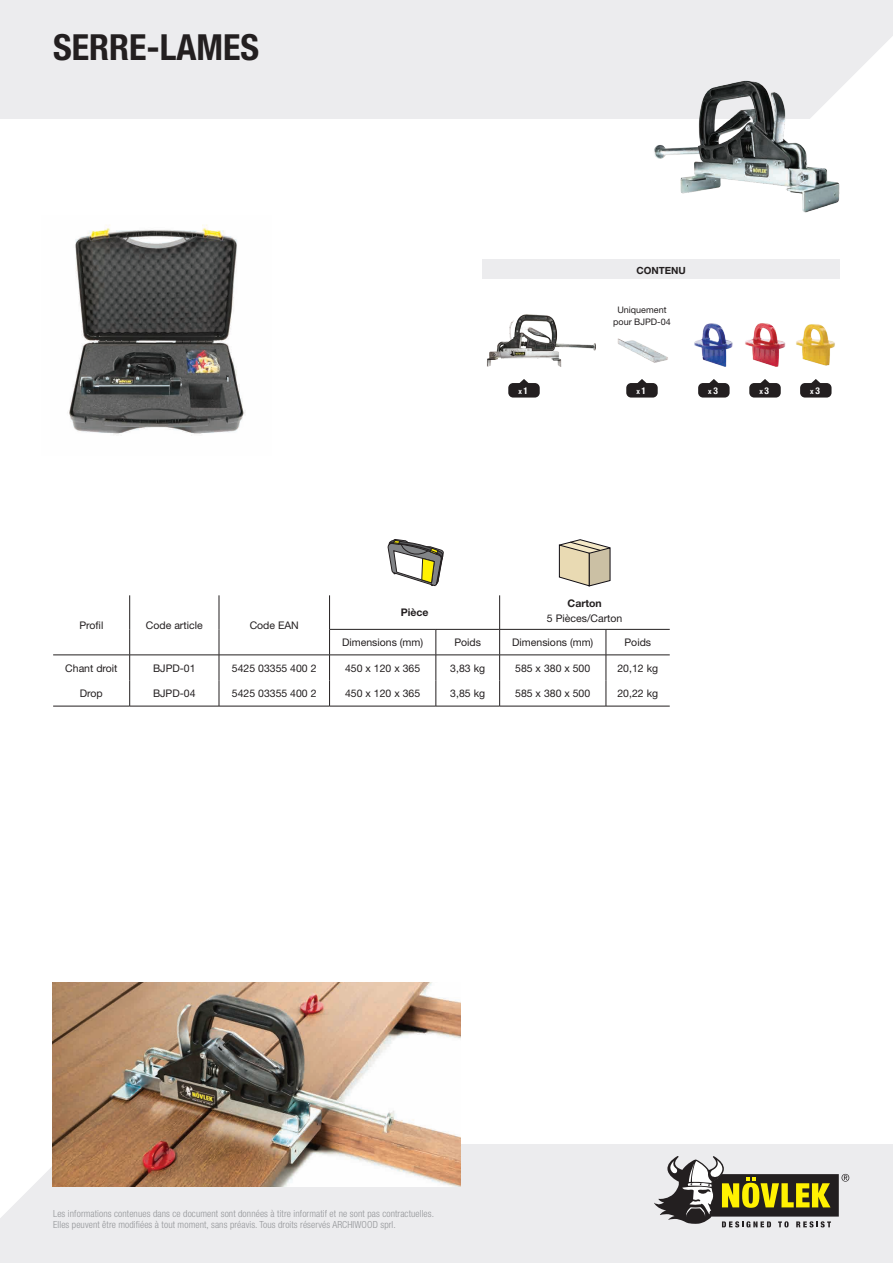
<style>
.page{position:relative;width:893px;height:1263px;background:#fff}
.page>*{position:absolute;margin:0;border:0;box-sizing:border-box;transform-origin:0 0}
.t1{font:700 condensed 36px "Helvetica Neue LT Std";color:#231f20}
.t2{font:10.5px "Helvetica Neue LT Std";color:#231f20}
.t3{font:700 10.5px "Helvetica Neue LT Std";color:#231f20}
.t4{font:700 9.9px "Helvetica Neue LT Std";color:#231f20}
.t5{font:300 condensed 9.75px/11.2px "Helvetica Neue LT Std";letter-spacing:.01em;color:#939598}
.t6{font:9px "Helvetica Neue LT Std";color:#231f20}
.t7{font:700 condensed 7.65px "Helvetica Neue";color:#fff}
.s1{font-size:9.45px}
</style>
<div class="page">
<div style="left:0;top:0;width:893px;height:119px;background:#ececee"></div>
<svg style="left:861px;top:36px;width:32px;height:83px"></svg>
<div style="left:0;top:1144px;width:893px;height:119px;background:#ececee"></div>
<svg style="left:0;top:1144px;width:123px;height:74px"></svg>
<svg style="left:654px;top:1156px;width:195px;height:71px"></svg>
<img style="left:654px;top:68px;width:207px;height:145px">
<img style="left:67px;top:224px;width:179px;height:212px">
<img style="left:52px;top:982px;width:409px;height:204px">
<img style="left:745px;top:323px;width:90px;height:44px">
<img style="left:694px;top:323px;width:39px;height:44px">
<div style="left:483px;top:259px;width:357px;height:20px;background:#ececee"></div>
<img style="left:487px;top:314px;width:108px;height:53px">
<img style="left:617px;top:338px;width:51px;height:25px">
<svg style="left:519px;top:379px;width:10px;height:4px"></svg>
<div style="left:508px;top:383px;width:32px;height:14px;background:#231f20;border-radius:5px"></div>
<svg style="left:637px;top:379px;width:10px;height:4px"></svg>
<div style="left:626px;top:383px;width:32px;height:14px;background:#231f20;border-radius:5px"></div>
<svg style="left:709px;top:379px;width:9px;height:4px"></svg>
<div style="left:698px;top:383px;width:32px;height:14px;background:#231f20;border-radius:5px"></div>
<svg style="left:760px;top:379px;width:10px;height:4px"></svg>
<div style="left:749px;top:383px;width:32px;height:14px;background:#231f20;border-radius:5px"></div>
<svg style="left:811px;top:379px;width:9px;height:4px"></svg>
<div style="left:800px;top:383px;width:31px;height:14px;background:#231f20;border-radius:5px"></div>
<svg style="left:559px;top:539px;width:51px;height:47px;background:#cdc3aa"></svg>
<svg style="left:388px;top:539px;width:56px;height:47px"></svg>
<hr style="left:329px;top:629px;width:107px;height:1px;background:#231f20">
<hr style="left:436px;top:629px;width:64px;height:1px;background:#231f20">
<hr style="left:500px;top:629px;width:106px;height:1px;background:#231f20">
<hr style="left:606px;top:629px;width:64px;height:1px;background:#231f20">
<hr style="left:330px;top:655px;width:106px;height:1px;background:#231f20">
<hr style="left:436px;top:655px;width:64px;height:1px;background:#231f20">
<hr style="left:500px;top:655px;width:106px;height:1px;background:#231f20">
<hr style="left:606px;top:655px;width:64px;height:1px;background:#231f20">
<hr style="left:129px;top:595px;width:1px;height:34px;background:#231f20">
<hr style="left:219px;top:595px;width:1px;height:34px;background:#231f20">
<hr style="left:329px;top:595px;width:1px;height:34px;background:#231f20">
<hr style="left:499px;top:595px;width:1px;height:34px;background:#231f20">
<svg style="left:436px;top:629px;width:1px;height:77px"></svg>
<hr style="left:53px;top:706px;width:77px;height:1px;background:#231f20">
<hr style="left:130px;top:706px;width:89px;height:1px;background:#231f20">
<hr style="left:219px;top:706px;width:111px;height:1px;background:#231f20">
<svg style="left:129px;top:629px;width:1px;height:77px"></svg>
<svg style="left:219px;top:629px;width:1px;height:77px"></svg>
<svg style="left:329px;top:629px;width:1px;height:77px"></svg>
<svg style="left:499px;top:629px;width:1px;height:77px"></svg>
<hr style="left:53px;top:655px;width:77px;height:1px;background:#231f20">
<hr style="left:130px;top:655px;width:89px;height:1px;background:#231f20">
<hr style="left:219px;top:655px;width:111px;height:1px;background:#231f20">
<svg style="left:606px;top:629px;width:1px;height:77px"></svg>
<hr style="left:436px;top:706px;width:64px;height:1px;background:#231f20">
<hr style="left:606px;top:706px;width:64px;height:1px;background:#231f20">
<hr style="left:330px;top:706px;width:106px;height:1px;background:#231f20">
<hr style="left:500px;top:706px;width:106px;height:1px;background:#231f20">
<p class="t1" style="left:53px;top:25px;width:207px">SERRE-LAMES</p>
<p class="t4" style="left:636px;top:264px;width:51px">CONTENU</p>
<p class="t6" style="left:617px;top:304px;width:51px">Uniquement</p>
<p class="t6" style="left:613px;top:316px;width:59px">pour BJPD-04</p>
<p class="t7" style="left:518px;top:384px;width:11px">x<span class="s1">1</span></p>
<p class="t7" style="left:636px;top:384px;width:11px">x<span class="s1">1</span></p>
<p class="t7" style="left:708px;top:384px;width:11px">x<span class="s1">3</span></p>
<p class="t7" style="left:759px;top:384px;width:11px">x<span class="s1">3</span></p>
<p class="t7" style="left:810px;top:384px;width:11px">x<span class="s1">3</span></p>
<p class="t2" style="left:79px;top:619px;width:25px">Profil</p>
<p class="t2" style="left:146px;top:619px;width:58px">Code article</p>
<p class="t2" style="left:250px;top:619px;width:51px">Code EAN</p>
<p class="t3" style="left:401px;top:606px;width:29px">Pièce</p>
<p class="t3" style="left:568px;top:596px;width:36px">Carton</p>
<p class="t2" style="left:547px;top:612px;width:77px">5 Pièces/Carton</p>
<p class="t2" style="left:342px;top:636px;width:83px">Dimensions (mm)</p>
<p class="t2" style="left:454px;top:636px;width:28px">Poids</p>
<p class="t2" style="left:512px;top:636px;width:83px">Dimensions (mm)</p>
<p class="t2" style="left:624px;top:636px;width:28px">Poids</p>
<p class="t2" style="left:65px;top:662px;width:54px">Chant droit</p>
<p class="t2" style="left:153px;top:662px;width:44px">BJPD-01</p>
<p class="t2" style="left:232px;top:662px;width:86px">5425 03355 400 2</p>
<p class="t2" style="left:345px;top:662px;width:77px">450 x 120 x 365</p>
<p class="t2" style="left:450px;top:662px;width:36px">3,83 kg</p>
<p class="t2" style="left:515px;top:662px;width:77px">585 x 380 x 500</p>
<p class="t2" style="left:617px;top:662px;width:42px">20,12 kg</p>
<p class="t2" style="left:80px;top:687px;width:24px">Drop</p>
<p class="t2" style="left:153px;top:687px;width:44px">BJPD-04</p>
<p class="t2" style="left:232px;top:687px;width:86px">5425 03355 400 2</p>
<p class="t2" style="left:345px;top:687px;width:77px">450 x 120 x 365</p>
<p class="t2" style="left:450px;top:687px;width:36px">3,85 kg</p>
<p class="t2" style="left:515px;top:687px;width:77px">585 x 380 x 500</p>
<p class="t2" style="left:617px;top:687px;width:42px">20,22 kg</p>
<p class="t5" style="left:53px;top:1208px;width:382px">Les informations contenues dans ce document sont données à titre informatif et ne sont pas contractuelles.<br>Elles peuvent être modifiées à tout moment, sans préavis. Tous droits réservés ARCHIWOOD sprl.</p>
</div>
